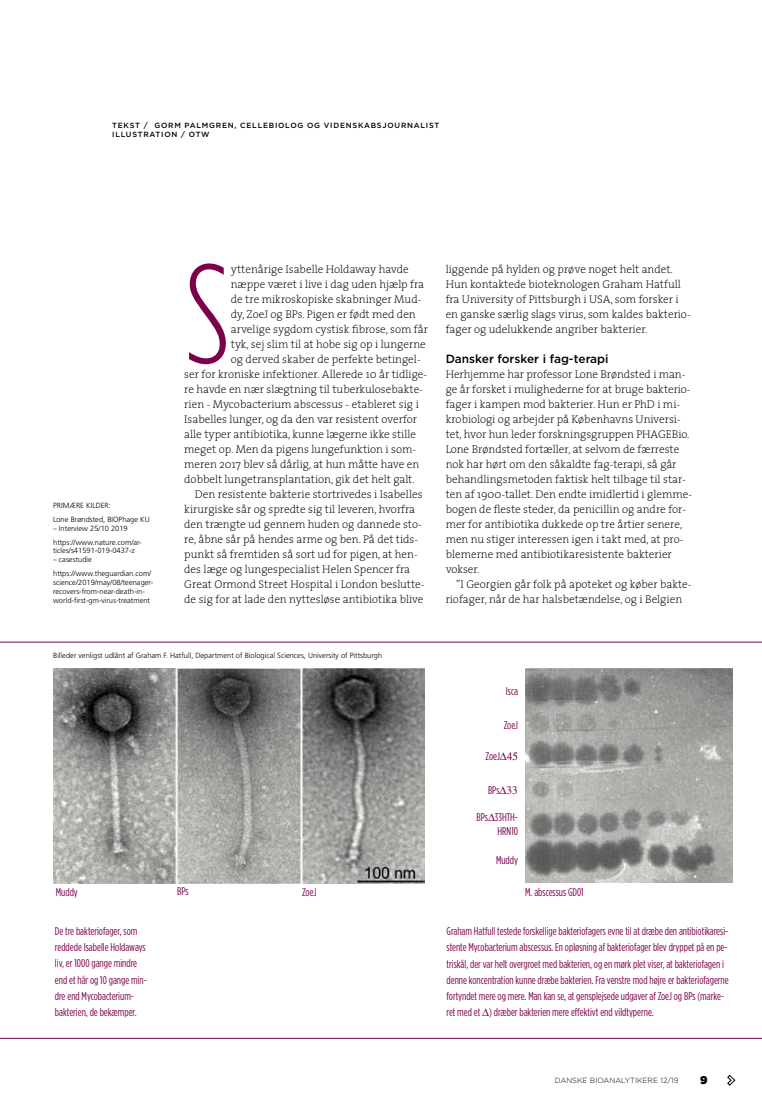
<style>
.page{position:relative;width:762px;height:1117px;background:#fff}
.page>*{position:absolute;margin:0;border:0;box-sizing:border-box;transform-origin:0 0}
.t1{font:300 139.88px "Gotham Condensed";color:#7d004d}
.t2{font:500 11.88px "Gotham";color:#000}
.t3{font:200 11.25px/15px "The Serif";color:#000}
.t4{font:11.25px/16.2px "Gotham Condensed";color:#7d004d}
.t5{font:900 11.25px "Gotham";color:#000}
.t6{font:300 7.5px/14px "Frutiger";color:#000}
.t7{font:500 7.5px/9px "Gotham";letter-spacing:.1em;color:#000}
.t8{font:300 7.5px "Gotham";color:#000}
</style>
<div class="page">
<svg style="left:727px;top:1074px;width:8px;height:11px"></svg>
<img style="left:53px;top:668px;width:371px;height:215px">
<img style="left:525px;top:668px;width:208px;height:214px">
<hr style="left:0;top:1037px;width:762px;height:1px;background:#7d004d">
<hr style="left:0;top:641px;width:762px;height:1px;background:#7d004d">
<p class="t7" style="left:112px;top:120px;width:329px">TEKST / GORM PALMGREN, CELLEBIOLOG OG VIDENSKABSJOURNALIST<br>ILLUSTRATION / OTW</p>
<p class="t6" style="left:53px;top:498px;width:98px">PRIMÆRE KILDER:<br>Lone Brøndsted, BIOPhage KU</p>
<p class="t6" style="left:53px;top:521px;width:90px">– Interview 25/10 2019 https://www.nature.com/ar-</p>
<p class="t6" style="left:53px;top:543px;width:83px">ticles/s41591-019-0437-z</p>
<p class="t6" style="left:53px;top:552px;width:100px">– casestudie https://www.theguardian.com/</p>
<p class="t6" style="left:53px;top:578px;width:102px;line-height:8.8px">science/2019/may/08/teenager&shy;recovers-from-near-death-in&shy;world-first-gm-virus-treatment</p>
<h1 class="t1" style="left:184px;top:235px;width:48px">S</h1>
<p class="t3" style="left:231px;top:261px;width:179px">yttenårige Isabelle Holdaway havde</p>
<p class="t3" style="left:231px;top:276px;width:195px">næppe været i live i dag uden hjælp fra</p>
<p class="t3" style="left:231px;top:291px;width:192px">de tre mikroskopiske skabninger Mud-</p>
<p class="t3" style="left:231px;top:306px;width:186px">dy, ZoeJ og BPs. Pigen er født med den</p>
<p class="t3" style="left:231px;top:321px;width:199px">arvelige sygdom cystisk fibrose, som får</p>
<p class="t3" style="left:231px;top:336px;width:196px">tyk, sej slim til at hobe sig op i lungerne</p>
<p class="t3" style="left:231px;top:351px;width:191px">og derved skaber de perfekte betingel-</p>
<p class="t3" style="left:184px;top:366px;width:244px">ser for kroniske infektioner. Allerede 10 år tidlige-</p>
<p class="t3" style="left:184px;top:381px;width:240px">re havde en nær slægtning til tuberkulosebakte-</p>
<p class="t3" style="left:184px;top:396px;width:236px">rien - Mycobacterium abscessus - etableret sig i</p>
<p class="t3" style="left:184px;top:411px;width:234px">Isabelles lunger, og da den var resistent overfor</p>
<p class="t3" style="left:184px;top:426px;width:233px">alle typer antibiotika, kunne lægerne ikke stille</p>
<p class="t3" style="left:184px;top:441px;width:233px">meget op. Men da pigens lungefunktion i som-</p>
<p class="t3" style="left:184px;top:456px;width:236px">meren 2017 blev så dårlig, at hun måtte have en</p>
<p class="t3" style="left:184px;top:471px;width:232px">dobbelt lungetransplantation, gik det helt galt.</p>
<p class="t3" style="left:195px;top:486px;width:229px">Den resistente bakterie stortrivedes i Isabelles</p>
<p class="t3" style="left:184px;top:501px;width:232px">kirurgiske sår og spredte sig til leveren, hvorfra</p>
<p class="t3" style="left:184px;top:516px;width:239px">den trængte ud gennem huden og dannede sto-</p>
<p class="t3" style="left:184px;top:531px;width:235px">re, åbne sår på hendes arme og ben. På det tids-</p>
<p class="t3" style="left:184px;top:546px;width:235px">punkt så fremtiden så sort ud for pigen, at hen-</p>
<p class="t3" style="left:184px;top:561px;width:227px">des læge og lungespecialist Helen Spencer fra</p>
<p class="t3" style="left:184px;top:576px;width:242px">Great Ormond Street Hospital i London beslutte-</p>
<p class="t3" style="left:184px;top:591px;width:241px">de sig for at lade den nyttesløse antibiotika blive</p>
<p class="t3" style="left:446px;top:261px;width:246px">liggende på hylden og prøve noget helt andet.<br>Hun kontaktede bioteknologen Graham Hatfull fra University of Pittsburgh i USA, som forsker i en ganske særlig slags virus, som kaldes bakterio&shy;fager og udelukkende angriber bakterier.</p>
<p class="t2" style="left:446px;top:351px;width:164px">Dansker forsker i fag-terapi</p>
<p class="t3" style="left:446px;top:366px;width:248px">Herhjemme har professor Lone Brøndsted i man&shy;ge år forsket i mulighederne for at bruge bakterio&shy;fager i kampen mod bakterier. Hun er PhD i mi&shy;krobiologi og arbejder på Københavns Universi&shy;tet, hvor hun leder forskningsgruppen PHAGEBio.<br>Lone Brøndsted fortæller, at selvom de færreste nok har hørt om den såkaldte fag-terapi, så går behandlingsmetoden faktisk helt tilbage til star&shy;ten af 1900-tallet. Den endte imidlertid i glemme&shy;bogen de fleste steder, da penicillin og andre for&shy;mer for antibiotika dukkede op tre årtier senere, men nu stiger interessen igen i takt med, at pro&shy;blemerne med antibiotikaresistente bakterier vokser.</p>
<p class="t3" style="left:446px;top:576px;width:247px;text-indent:11px">”I Georgien går folk på apoteket og køber bakte&shy;riofager, når de har halsbetændelse, og i Belgien</p>
<p class="t6" style="left:53px;top:648px;width:331px">Billeder venligst udlånt af Graham F. Hatfull, Department of Biological Sciences, University of Pittsburgh</p>
<p class="t4" style="left:506px;top:682px;width:14px">Isca</p>
<p class="t4" style="left:504px;top:716px;width:16px">ZoeJ</p>
<p class="t4" style="left:485px;top:747px;width:28px">ZoeJ∆✔</p>
<p class="t4" style="left:488px;top:781px;width:31px">BPs∆✓✓</p>
<p class="t4" style="left:476px;top:809px;width:43px;line-height:13.8px;text-align:right">BPs∆33HTH-<br>HRN10</p>
<p class="t4" style="left:496px;top:851px;width:24px">Muddy</p>
<p class="t4" style="left:56px;top:883px;width:24px">Muddy</p>
<p class="t4" style="left:302px;top:883px;width:16px">ZoeJ</p>
<p class="t4" style="left:177px;top:883px;width:13px">BPs</p>
<p class="t4" style="left:525px;top:883px;width:60px">M. abscessus GD01</p>
<p class="t4" style="left:55px;top:922px;width:94px">De tre bakteriofager, som reddede Isabelle Holdaways liv, er 1000 gange mindre end et hår og 10 gange min&shy;dre end Mycobacterium&shy;bakterien, de bekæmper.</p>
<p class="t4" style="left:446px;top:922px;width:284px">Graham Hatfull testede forskellige bakteriofagers evne til at dræbe den antibiotikaresi&shy;stente Mycobacterium abscessus. En opløsning af bakteriofager blev dryppet på en pe&shy;triskål, der var helt overgroet med bakterien, og en mørk plet viser, at bakteriofagen i denne koncentration kunne dræbe bakterien. Fra venstre mod højre er bakteriofagerne fortyndet mere og mere. Man kan se, at gensplejsede udgaver af ZoeJ og BPs (marke&shy;ret med et ∆) dræber bakterien mere effektivt end vildtyperne.</p>
<p class="t8" style="left:555px;top:1075px;width:125px">DANSKE BIOANALYTIKERE 12/19</p>
<p class="t5" style="left:700px;top:1071px;width:9px">9</p>
</div>
